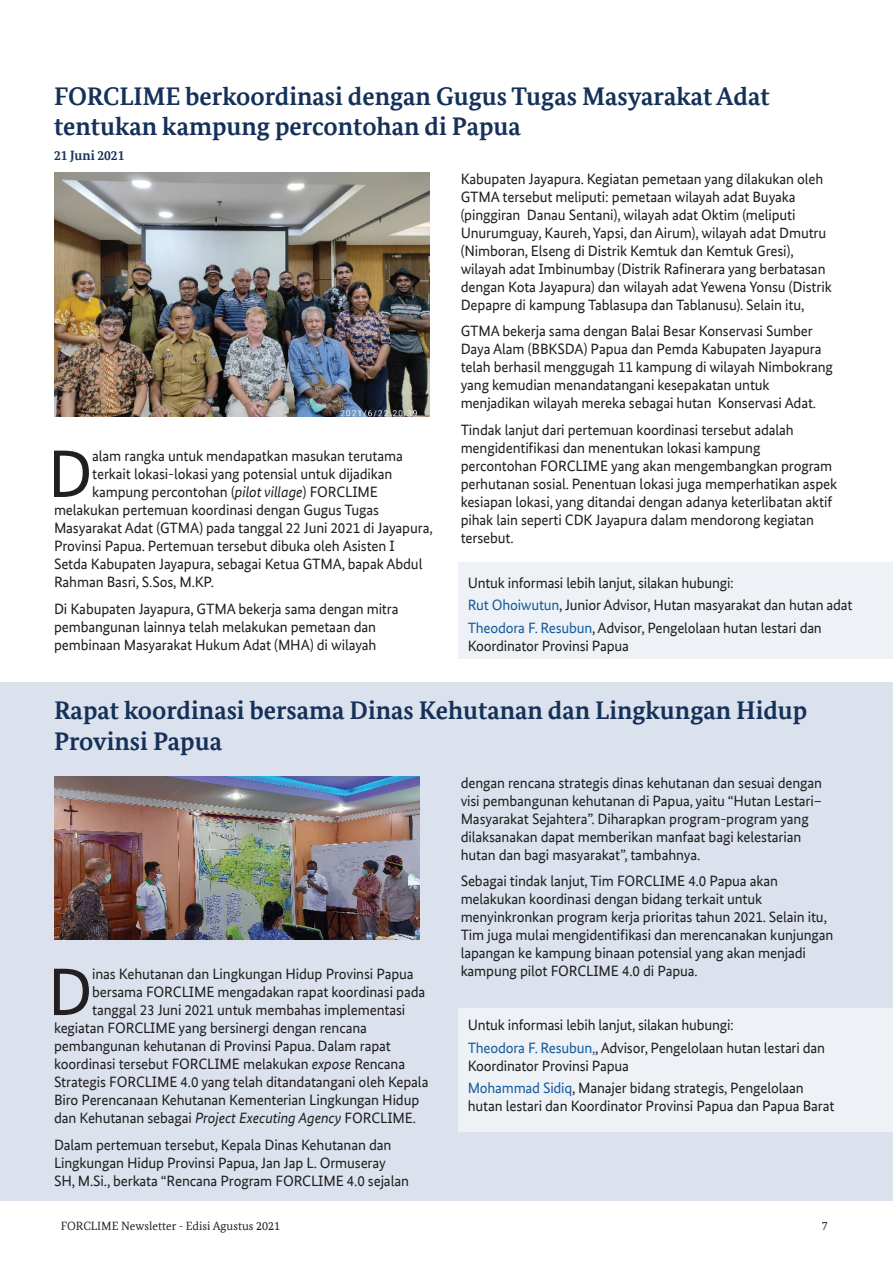
<style>
.page{position:relative;width:893px;height:1263px;background:#fff}
.page>*{position:absolute;margin:0;border:0;box-sizing:border-box;transform-origin:0 0}
.t1{font:67.2px "Bundes Sans Office";color:#231f20}
.t2{font:700 25.5px/30.6px "Bundes Serif Office";color:#153159}
.t3{font:15px/18px "Bundes Sans Office";letter-spacing:-.01em;color:#231f20}
.t4{font:15px "Bundes Sans Office";letter-spacing:-.01em;color:#1e1f1e}
.t5{font:700 13.5px "Bundes Serif Office";color:#153159}
.t6{font:12px "Bundes Serif Office";color:#231f20}
.s1{font-style:italic}
.s2{color:#1e1f1e}
.s3{color:#231f20}
.s4{color:#175d9e}
</style>
<div class="page">
<div style="left:0;top:683px;width:893px;height:518px;background:#d9e0ec"></div>
<img style="left:54px;top:172px;width:375px;height:245px">
<div style="left:458px;top:562px;width:435px;height:97px;background:#eef2f7"></div>
<div style="left:458px;top:1008px;width:435px;height:123px;background:#eef2f7"></div>
<img style="left:54px;top:776px;width:365px;height:164px">
<h2 class="t2" style="left:54px;top:81px;width:717px">FORCLIME berkoordinasi dengan Gugus Tugas Masyarakat Adat tentukan kampung percontohan di Papua</h2>
<p class="t5" style="left:54px;top:148px;width:72px">21 Juni 2021</p>
<h1 class="t1" style="left:48px;top:436px;width:47px">D</h1>
<p class="t3" style="left:92px;top:447px;width:312px">alam rangka untuk mendapatkan masukan terutama</p>
<p class="t3" style="left:92px;top:465px;width:302px">terkait lokasi-lokasi yang potensial untuk dijadikan</p>
<p class="t3" style="left:92px;top:483px;width:287px">kampung percontohan (<span class="s1">pilot village</span>) FORCLIME</p>
<p class="t3" style="left:54px;top:501px;width:326px">melakukan pertemuan koordinasi dengan Gugus Tugas</p>
<p class="t3" style="left:54px;top:519px;width:380px">Masyarakat Adat (GTMA) pada tanggal 22 Juni 2021 di Jayapura,</p>
<p class="t3" style="left:54px;top:537px;width:342px">Provinsi Papua. Pertemuan tersebut dibuka oleh Asisten I</p>
<p class="t3" style="left:54px;top:555px;width:370px">Setda Kabupaten Jayapura, sebagai Ketua GTMA, bapak <span class="s2">Abdul</span></p>
<p class="t4" style="left:54px;top:573px;width:162px">Rahman Basri, S.Sos, M.KP<span class="s3">.</span></p>
<p class="t3" style="left:54px;top:599px;width:346px">Di Kabupaten Jayapura, GTMA bekerja sama dengan mitra pembangunan lainnya telah melakukan pemetaan dan pembinaan Masyarakat Hukum Adat (MHA) di wilayah</p>
<p class="t3" style="left:461px;top:170px;width:373px">Kabupaten Jayapura. Kegiatan pemetaan yang dilakukan oleh GTMA tersebut meliputi: pemetaan wilayah adat Buyaka (pinggiran Danau Sentani), wilayah adat Oktim (meliputi Unurumguay, Kaureh, Yapsi, dan Airum), wilayah adat Dmutru (Nimboran, Elseng di Distrik Kemtuk dan Kemtuk Gresi), wilayah adat Imbinumbay (Distrik Rafinerara yang berbatasan dengan Kota Jayapura) dan wilayah adat Yewena Yonsu (Distrik Depapre di kampung Tablasupa dan Tablanusu). Selain itu,</p>
<p class="t3" style="left:461px;top:322px;width:374px">GTMA bekerja sama dengan Balai Besar Konservasi Sumber Daya Alam (BBKSDA) Papua dan Pemda Kabupaten Jayapura telah berhasil menggugah 11 kampung di wilayah Nimbokrang yang kemudian menandatangani kesepakatan untuk menjadikan wilayah mereka sebagai hutan Konservasi Adat.</p>
<p class="t3" style="left:461px;top:421px;width:378px">Tindak lanjut dari pertemuan koordinasi tersebut adalah mengidentifikasi dan menentukan lokasi kampung percontohan FORCLIME yang akan mengembangkan program perhutanan sosial. Penentuan lokasi juga memperhatikan aspek kesiapan lokasi, yang ditandai dengan adanya keterlibatan aktif pihak lain seperti CDK Jayapura dalam mendorong kegiatan tersebut.</p>
<p class="t3" style="left:468px;top:572px;width:386px;line-height:22.2px">Untuk informasi lebih lanjut, silakan hubungi:<br><span class="s4">Rut Ohoiwutun</span>, Junior Advisor, Hutan masyarakat dan hutan adat<br><span class="s4">Theodora F. Resubun</span>, Advisor, Pengelolaan hutan lestari dan</p>
<p class="t3" style="left:468px;top:636px;width:163px">Koordinator Provinsi Papua</p>
<h2 class="t2" style="left:54px;top:695px;width:755px">Rapat koordinasi bersama Dinas Kehutanan dan Lingkungan Hidup<br>Provinsi Papua</h2>
<h1 class="t1" style="left:48px;top:954px;width:47px">D</h1>
<p class="t3" style="left:92px;top:965px;width:323px">inas Kehutanan dan Lingkungan Hidup Provinsi Papua</p>
<p class="t3" style="left:92px;top:983px;width:335px">bersama FORCLIME mengadakan rapat koordinasi pada</p>
<p class="t3" style="left:92px;top:1001px;width:315px">tanggal 23 Juni 2021 untuk membahas implementasi</p>
<p class="t3" style="left:54px;top:1019px;width:315px">kegiatan FORCLIME yang bersinergi dengan rencana</p>
<p class="t3" style="left:54px;top:1037px;width:338px">pembangunan kehutanan di Provinsi Papua. Dalam rapat</p>
<p class="t3" style="left:54px;top:1055px;width:353px">koordinasi tersebut FORCLIME melakukan <span class="s1">expose</span> Rencana</p>
<p class="t3" style="left:54px;top:1073px;width:376px">Strategis FORCLIME 4.0 yang telah ditandatangani oleh Kepala</p>
<p class="t3" style="left:54px;top:1091px;width:367px">Biro Perencanaan Kehutanan Kementerian Lingkungan Hidup</p>
<p class="t3" style="left:54px;top:1109px;width:363px">dan Kehutanan sebagai <span class="s1">Project Executing Agency</span> FORCLIME.</p>
<p class="t3" style="left:54px;top:1135px;width:356px">Dalam pertemuan tersebut, Kepala Dinas Kehutanan dan<br>Lingkungan Hidup Provinsi Papua, Jan Jap L. Ormuseray<br>SH, M.Si., berkata “Rencana Program FORCLIME 4.0 sejalan</p>
<p class="t3" style="left:461px;top:774px;width:363px">dengan rencana strategis dinas kehutanan dan sesuai dengan visi pembangunan kehutanan di Papua, yaitu “Hutan Lestari– Masyarakat Sejahtera”. Diharapkan program-program yang dilaksanakan dapat memberikan manfaat bagi kelestarian hutan dan bagi masyarakat”, tambahnya.</p>
<p class="t3" style="left:461px;top:872px;width:374px">Sebagai tindak lanjut, Tim FORCLIME 4.0 Papua akan melakukan koordinasi dengan bidang terkait untuk menyinkronkan program kerja prioritas tahun 2021. Selain itu, Tim juga mulai mengidentifikasi dan merencanakan kunjungan lapangan ke kampung binaan potensial yang akan menjadi kampung pilot FORCLIME 4.0 di Papua.</p>
<p class="t3" style="left:468px;top:1014px;width:359px;line-height:22.2px">Untuk informasi lebih lanjut, silakan hubungi:<br><span class="s4">Theodora F. Resubun,</span>, Advisor, Pengelolaan hutan lestari dan</p>
<p class="t3" style="left:468px;top:1054px;width:338px;line-height:22.2px">Koordinator Provinsi Papua<br><span class="s4">Mohammad Sidiq</span>, Manajer bidang strategis, Pengelolaan</p>
<p class="t3" style="left:468px;top:1097px;width:368px">hutan lestari dan Koordinator Provinsi Papua dan Papua Barat</p>
<p class="t6" style="left:61px;top:1219px;width:221px">FORCLIME Newsletter - Edisi Agustus 2021</p>
<p class="t6" style="left:822px;top:1219px;width:7px">7</p>
</div>
